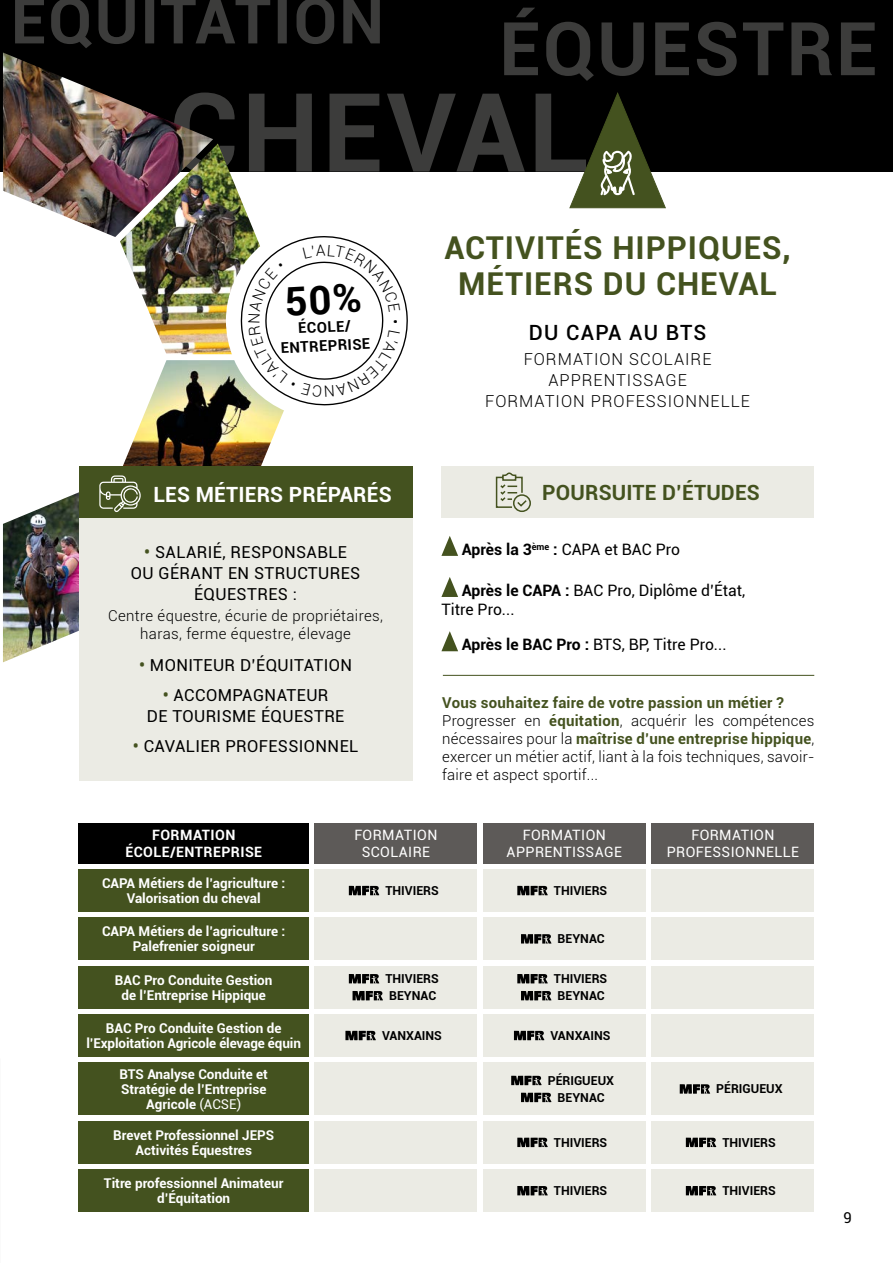
<style>
.page{position:relative;width:893px;height:1263px;background:#fff}
.page>*{position:absolute;margin:0;border:0;box-sizing:border-box;transform-origin:0 0}
.t1{font:700 109.5px "Roboto";letter-spacing:.03em;color:#3c3c3b}
.t2{font:700 74.1px "Roboto";letter-spacing:.03em;color:#3c3c3b}
.t3{font:700 31.5px/36px "Roboto";letter-spacing:.03em;color:#44521f;text-align:center}
.t4{font:700 21px "Roboto";letter-spacing:.01em;color:#fff}
.t5{font:700 21px "Roboto";letter-spacing:.01em;color:#44521f}
.t6{font:500 21px "Roboto";letter-spacing:.05em;color:#000}
.t7{font:16.5px/21px "Roboto";letter-spacing:.025em;color:#000;text-align:center}
.t8{font:300 16.5px/21px "Roboto";letter-spacing:.06em;color:#000;text-align:center}
.t9{font:15.75px/18.9px "Roboto";color:#000}
.t10{font:300 15px/18px "Roboto";letter-spacing:.015em;color:#000}
.t11{font:15px "Roboto";color:#000}
.t12{font:700 14.85px/18.9px "Roboto";color:#000;text-align:center}
.t13{font:14.25px/17.2px "Roboto";letter-spacing:.03em;color:#fff;text-align:center}
.t14{font:700 14.25px/17.2px "Roboto";letter-spacing:.03em;color:#fff;text-align:center}
.t15{font:700 13.5px/15px "Roboto";color:#fff;text-align:center}
.t16{font:700 12.3px/17px "Roboto";color:#000;text-align:center}
.s1{font-weight:700;color:#44521f}
.s2{font-weight:700}
.s3{font-weight:400}
</style>
<div class="page">
<div style="left:0;top:0;width:893px;height:171px;background:#000"></div>
<svg style="left:15px;top:0;width:365px;height:48px"></svg>
<div style="left:79px;top:823px;width:230px;height:40px;background:#000"></div>
<div style="left:79px;top:869px;width:230px;height:43px;background:#44521f"></div>
<div style="left:314px;top:869px;width:163px;height:43px;background:#ebebe4"></div>
<div style="left:483px;top:869px;width:163px;height:43px;background:#ebebe4"></div>
<div style="left:651px;top:869px;width:163px;height:43px;background:#ebebe4"></div>
<div style="left:314px;top:917px;width:163px;height:43px;background:#ebebe4"></div>
<div style="left:483px;top:917px;width:163px;height:43px;background:#ebebe4"></div>
<div style="left:651px;top:917px;width:163px;height:43px;background:#ebebe4"></div>
<div style="left:314px;top:966px;width:163px;height:42px;background:#ebebe4"></div>
<div style="left:483px;top:966px;width:163px;height:42px;background:#ebebe4"></div>
<div style="left:651px;top:966px;width:163px;height:42px;background:#ebebe4"></div>
<div style="left:314px;top:1014px;width:163px;height:43px;background:#ebebe4"></div>
<div style="left:483px;top:1014px;width:163px;height:43px;background:#ebebe4"></div>
<div style="left:651px;top:1014px;width:163px;height:43px;background:#ebebe4"></div>
<div style="left:314px;top:1062px;width:163px;height:53px;background:#ebebe4"></div>
<div style="left:483px;top:1062px;width:163px;height:53px;background:#ebebe4"></div>
<div style="left:651px;top:1062px;width:163px;height:53px;background:#ebebe4"></div>
<div style="left:314px;top:1121px;width:163px;height:42px;background:#ebebe4"></div>
<div style="left:483px;top:1121px;width:163px;height:42px;background:#ebebe4"></div>
<div style="left:651px;top:1121px;width:163px;height:42px;background:#ebebe4"></div>
<div style="left:314px;top:1169px;width:163px;height:43px;background:#ebebe4"></div>
<div style="left:483px;top:1169px;width:163px;height:43px;background:#ebebe4"></div>
<div style="left:651px;top:1169px;width:163px;height:43px;background:#ebebe4"></div>
<div style="left:79px;top:966px;width:230px;height:42px;background:#44521f"></div>
<div style="left:79px;top:1121px;width:230px;height:42px;background:#44521f"></div>
<div style="left:79px;top:917px;width:230px;height:43px;background:#44521f"></div>
<div style="left:79px;top:1062px;width:230px;height:53px;background:#44521f"></div>
<div style="left:79px;top:1014px;width:230px;height:43px;background:#44521f"></div>
<div style="left:79px;top:1169px;width:230px;height:43px;background:#44521f"></div>
<div style="left:314px;top:823px;width:163px;height:40px;background:#5d5a58"></div>
<div style="left:483px;top:823px;width:163px;height:40px;background:#5d5a58"></div>
<div style="left:651px;top:823px;width:163px;height:40px;background:#5d5a58"></div>
<img style="left:3px;top:492px;width:76px;height:170px">
<img style="left:120px;top:144px;width:152px;height:210px">
<img style="left:3px;top:52px;width:210px;height:185px">
<img style="left:120px;top:360px;width:185px;height:107px">
<svg style="left:570px;top:93px;width:95px;height:115px"></svg>
<div style="left:226px;top:222px;width:197px;height:197px;background:#fff;border-radius:50%"></div>
<div style="left:79px;top:467px;width:333px;height:51px;background:#44521f"></div>
<div style="left:79px;top:518px;width:333px;height:262px;background:#ebebe4"></div>
<svg style="left:99px;top:475px;width:42px;height:37px"></svg>
<div style="left:441px;top:467px;width:373px;height:51px;background:#ebebe4"></div>
<svg style="left:441px;top:536px;width:17px;height:20px"></svg>
<svg style="left:441px;top:577px;width:17px;height:20px"></svg>
<svg style="left:441px;top:631px;width:17px;height:20px"></svg>
<svg style="left:495px;top:472px;width:36px;height:40px"></svg>
<svg style="left:349px;top:886px;width:30px;height:9px"></svg>
<svg style="left:517px;top:886px;width:31px;height:9px"></svg>
<svg style="left:345px;top:1031px;width:31px;height:9px"></svg>
<svg style="left:514px;top:1031px;width:30px;height:9px"></svg>
<svg style="left:686px;top:1138px;width:30px;height:9px"></svg>
<svg style="left:517px;top:1138px;width:31px;height:9px"></svg>
<svg style="left:517px;top:1186px;width:31px;height:9px"></svg>
<svg style="left:686px;top:1186px;width:30px;height:9px"></svg>
<svg style="left:521px;top:934px;width:30px;height:9px"></svg>
<svg style="left:517px;top:974px;width:31px;height:9px"></svg>
<svg style="left:521px;top:991px;width:30px;height:9px"></svg>
<svg style="left:511px;top:1076px;width:31px;height:9px"></svg>
<svg style="left:521px;top:1093px;width:30px;height:9px"></svg>
<svg style="left:680px;top:1084px;width:30px;height:10px"></svg>
<svg style="left:349px;top:974px;width:30px;height:9px"></svg>
<svg style="left:353px;top:991px;width:30px;height:9px"></svg>
<hr style="left:443px;top:675px;width:371px;height:1px;background:#44521f">
<svg style="left:239px;top:234px;width:169px;height:173px"></svg>
<h2 class="t2" style="left:499px;top:-3px;width:379px">ÉQUESTRE</h2>
<h1 class="t1" style="left:169px;top:55px;width:422px">CHEVAL</h1>
<p class="t12" style="left:279px;top:319px;width:91px;rotate:-3deg">ÉCOLE/<br>ENTREPRISE</p>
<h3 class="t4" style="left:153px;top:479px;width:240px">LES MÉTIERS PRÉPARÉS</h3>
<p class="t7" style="left:131px;top:541px;width:231px"><span class="s1">•</span> SALARIÉ, RESPONSABLE<br>OU GÉRANT EN STRUCTURES<br>ÉQUESTRES :</p>
<p class="t10" style="left:108px;top:606px;width:276px;text-align:center">Centre équestre, écurie de propriétaires, haras, ferme équestre, élevage</p>
<p class="t7" style="left:139px;top:654px;width:215px"><span class="s1">•</span> MONITEUR D’ÉQUITATION</p>
<p class="t7" style="left:147px;top:684px;width:199px"><span class="s1">•</span> ACCOMPAGNATEUR<br>DE TOURISME ÉQUESTRE</p>
<p class="t7" style="left:133px;top:735px;width:227px"><span class="s1">•</span> CAVALIER PROFESSIONNEL</p>
<h3 class="t3" style="left:444px;top:228px;width:348px">ACTIVITÉS HIPPIQUES,<br>MÉTIERS DU CHEVAL</h3>
<h3 class="t6" style="left:529px;top:317px;width:179px">DU CAPA AU BTS</h3>
<p class="t8" style="left:485px;top:348px;width:266px">FORMATION SCOLAIRE<br>APPRENTISSAGE<br>FORMATION PROFESSIONNELLE</p>
<h3 class="t5" style="left:542px;top:477px;width:219px">POURSUITE D’ÉTUDES</h3>
<p class="t9" style="left:462px;top:539px;width:220px"><span class="s2">Après la 3</span><sup>ème</sup> <span class="s2">:</span> CAPA et BAC Pro</p>
<p class="t9" style="left:441px;top:580px;width:305px;text-indent:21px"><span class="s2">Après le CAPA :</span> BAC Pro, Diplôme d’État,<br>Titre Pro...</p>
<p class="t9" style="left:462px;top:634px;width:266px"><span class="s2">Après le BAC Pro :</span> BTS, BP, Titre Pro...</p>
<p class="t10" style="left:442px;top:693px;width:374px"><span class="s1">Vous souhaitez faire de votre passion un métier ?<br></span>Progresser en <span class="s1">équitation</span>, acquérir les compétences nécessaires pour la <span class="s1">maîtrise d’une entreprise hippique</span>, exercer un métier actif, liant à la fois techniques, savoir&shy;faire et aspect sportif...</p>
<p class="t14" style="left:125px;top:825px;width:138px">FORMATION<br>ÉCOLE/ENTREPRISE</p>
<p class="t13" style="left:354px;top:825px;width:84px">FORMATION<br>SCOLAIRE</p>
<p class="t13" style="left:507px;top:825px;width:117px">FORMATION<br>APPRENTISSAGE</p>
<p class="t13" style="left:667px;top:825px;width:134px">FORMATION<br>PROFESSIONNELLE</p>
<p class="t15" style="left:102px;top:875px;width:185px">CAPA Métiers de l’agriculture :<br>Valorisation du cheval</p>
<p class="t15" style="left:102px;top:923px;width:185px">CAPA Métiers de l’agriculture :<br>Palefrenier soigneur</p>
<p class="t15" style="left:115px;top:972px;width:159px">BAC Pro Conduite Gestion de l’Entreprise Hippique</p>
<p class="t15" style="left:86px;top:1020px;width:216px">BAC Pro Conduite Gestion de l’Exploitation Agricole élevage équin</p>
<p class="t15" style="left:120px;top:1066px;width:150px">BTS Analyse Conduite et<br>Stratégie de l’Entreprise<br>Agricole <span class="s3">(ACSE)</span></p>
<p class="t15" style="left:113px;top:1127px;width:162px">Brevet Professionnel JEPS<br>Activités Équestres</p>
<p class="t15" style="left:104px;top:1175px;width:181px">Titre professionnel Animateur d’Équitation</p>
<p class="t16" style="left:385px;top:881px;width:55px">THIVIERS</p>
<p class="t16" style="left:554px;top:881px;width:55px">THIVIERS</p>
<p class="t16" style="left:385px;top:970px;width:55px">THIVIERS<br>BEYNAC</p>
<p class="t16" style="left:558px;top:930px;width:49px">BEYNAC</p>
<p class="t16" style="left:554px;top:970px;width:55px">THIVIERS<br>BEYNAC</p>
<p class="t16" style="left:382px;top:1026px;width:61px">VANXAINS</p>
<p class="t16" style="left:550px;top:1026px;width:61px">VANXAINS</p>
<p class="t16" style="left:548px;top:1071px;width:68px">PÉRIGUEUX<br>BEYNAC</p>
<p class="t16" style="left:716px;top:1080px;width:68px">PÉRIGUEUX</p>
<p class="t16" style="left:554px;top:1133px;width:55px">THIVIERS</p>
<p class="t16" style="left:722px;top:1133px;width:55px">THIVIERS</p>
<p class="t16" style="left:554px;top:1182px;width:55px">THIVIERS</p>
<p class="t16" style="left:722px;top:1182px;width:55px">THIVIERS</p>
<p class="t11" style="left:843px;top:1207px;width:10px">9</p>
</div>
